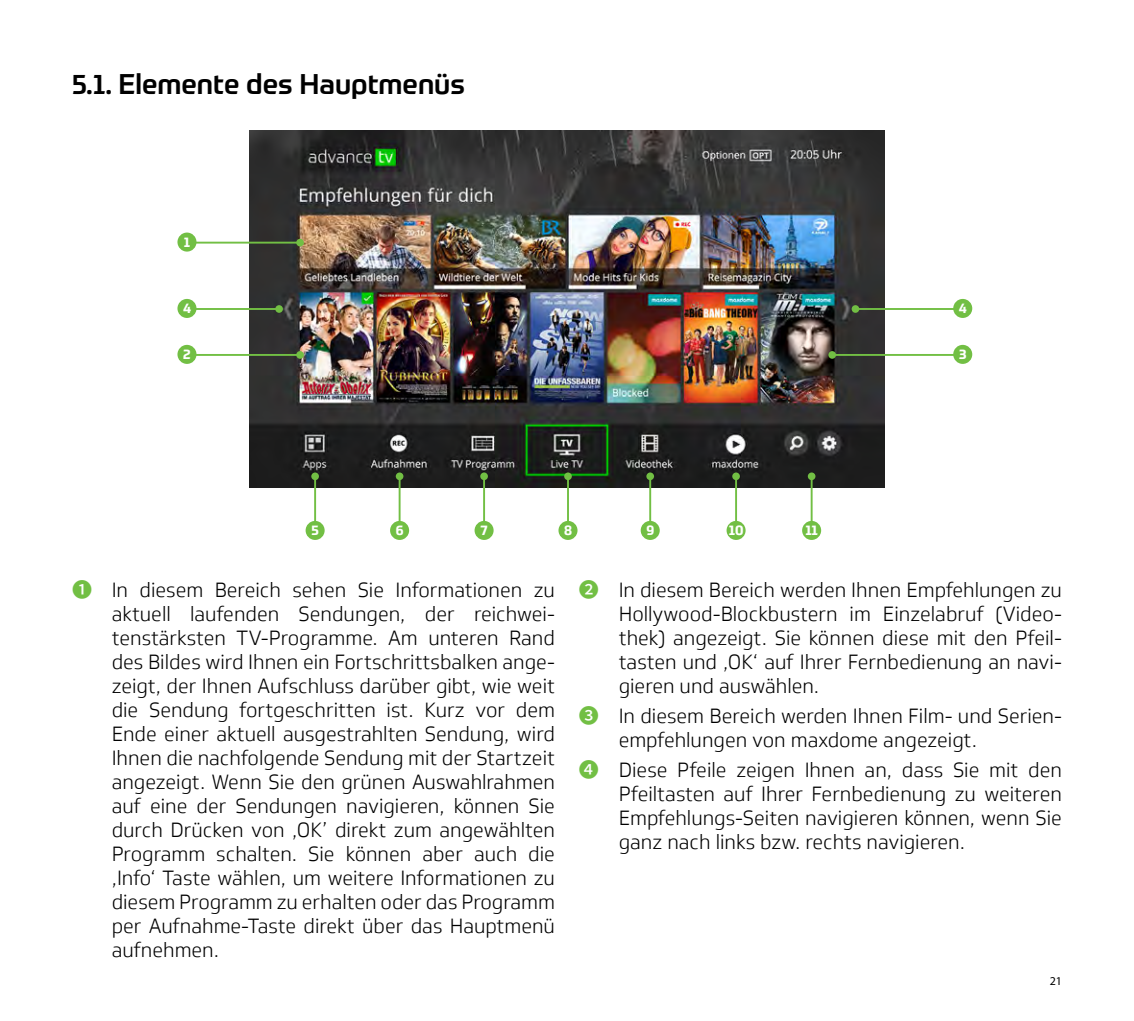
<style>
.page{position:relative;width:1134px;height:1021px;background:#fff}
.page>*{position:absolute;margin:0;border:0;box-sizing:border-box;transform-origin:0 0}
.t1{font:500 28px "Prometo";color:#000}
.t2{font:300 20px/24px "Soleto";color:#000;text-align:justify}
.t3{font:700 13.8px "Prometo";color:#fff}
.t4{font:12px "Myriad Pro";color:#000}
.s1{font-family:"Noto Sans CJ Kkr";font-weight:500;color:#72bf44}
</style>
<div class="page">
<img style="left:249px;top:130px;width:635px;height:358px">
<hr style="left:193px;top:242px;width:107px;height:1px;background:#72bf44">
<div style="left:296px;top:239px;width:8px;height:7px;background:#72bf44;border-radius:50%"></div>
<hr style="left:193px;top:354px;width:107px;height:2px;background:#72bf44">
<div style="left:296px;top:351px;width:8px;height:8px;background:#72bf44;border-radius:50%"></div>
<hr style="left:193px;top:308px;width:86px;height:2px;background:#72bf44">
<div style="left:275px;top:305px;width:8px;height:8px;background:#72bf44;border-radius:50%"></div>
<hr style="left:832px;top:354px;width:122px;height:2px;background:#72bf44">
<div style="left:828px;top:351px;width:8px;height:8px;background:#72bf44;border-radius:50%"></div>
<hr style="left:855px;top:308px;width:99px;height:2px;background:#72bf44">
<div style="left:852px;top:305px;width:7px;height:8px;background:#72bf44;border-radius:50%"></div>
<div style="left:177px;top:232px;width:19px;height:19px;background:#72bf44;border-radius:50%"></div>
<div style="left:177px;top:345px;width:19px;height:19px;background:#72bf44;border-radius:50%"></div>
<div style="left:177px;top:299px;width:19px;height:19px;background:#72bf44;border-radius:50%"></div>
<div style="left:953px;top:345px;width:19px;height:19px;background:#72bf44;border-radius:50%"></div>
<div style="left:953px;top:299px;width:19px;height:19px;background:#72bf44;border-radius:50%"></div>
<hr style="left:399px;top:476px;width:2px;height:46px;background:#72bf44">
<div style="left:396px;top:472px;width:7px;height:8px;background:#72bf44;border-radius:50%"></div>
<hr style="left:314px;top:476px;width:2px;height:46px;background:#72bf44">
<div style="left:311px;top:472px;width:8px;height:8px;background:#72bf44;border-radius:50%"></div>
<hr style="left:483px;top:476px;width:2px;height:46px;background:#72bf44">
<div style="left:480px;top:472px;width:8px;height:8px;background:#72bf44;border-radius:50%"></div>
<hr style="left:567px;top:476px;width:2px;height:46px;background:#72bf44">
<div style="left:564px;top:472px;width:8px;height:8px;background:#72bf44;border-radius:50%"></div>
<hr style="left:649px;top:476px;width:2px;height:46px;background:#72bf44">
<div style="left:646px;top:472px;width:8px;height:8px;background:#72bf44;border-radius:50%"></div>
<hr style="left:735px;top:476px;width:2px;height:46px;background:#72bf44">
<div style="left:732px;top:472px;width:8px;height:8px;background:#72bf44;border-radius:50%"></div>
<hr style="left:811px;top:476px;width:2px;height:46px;background:#72bf44">
<div style="left:808px;top:472px;width:7px;height:8px;background:#72bf44;border-radius:50%"></div>
<div style="left:390px;top:521px;width:19px;height:19px;background:#72bf44;border-radius:50%"></div>
<div style="left:306px;top:521px;width:19px;height:19px;background:#72bf44;border-radius:50%"></div>
<div style="left:475px;top:521px;width:19px;height:19px;background:#72bf44;border-radius:50%"></div>
<div style="left:558px;top:521px;width:19px;height:19px;background:#72bf44;border-radius:50%"></div>
<div style="left:641px;top:521px;width:19px;height:19px;background:#72bf44;border-radius:50%"></div>
<div style="left:726px;top:521px;width:20px;height:19px;background:#72bf44;border-radius:50%"></div>
<div style="left:802px;top:521px;width:19px;height:19px;background:#72bf44;border-radius:50%"></div>
<h1 class="t1" style="left:72px;top:66px;width:395px">5.1. Elemente des Hauptmenüs</h1>
<p class="t3" style="left:184px;top:233px;width:8px">1</p>
<p class="t3" style="left:183px;top:299px;width:10px">4</p>
<p class="t3" style="left:183px;top:345px;width:9px">2</p>
<p class="t3" style="left:311px;top:521px;width:9px">5</p>
<p class="t3" style="left:396px;top:521px;width:9px">6</p>
<p class="t3" style="left:480px;top:521px;width:9px">7</p>
<p class="t3" style="left:564px;top:521px;width:10px">8</p>
<p class="t3" style="left:646px;top:521px;width:9px">9</p>
<p class="t3" style="left:729px;top:521px;width:16px">10</p>
<p class="t3" style="left:805px;top:521px;width:14px">11</p>
<p class="t3" style="left:959px;top:299px;width:10px">4</p>
<p class="t3" style="left:959px;top:345px;width:9px">3</p>
<p class="t2" style="left:112px;top:578px;width:445px;text-indent:-40px"><span class="s1">❶</span> In diesem Bereich sehen Sie Informationen zu aktuell laufenden Sendungen, der reichwei&shy;tenstärksten TV-Programme. Am unteren Rand des Bildes wird Ihnen ein Fortschrittsbalken ange&shy;zeigt, der Ihnen Aufschluss darüber gibt, wie weit die Sendung fortgeschritten ist. Kurz vor dem Ende einer aktuell ausgestrahlten Sendung, wird Ihnen die nachfolgende Sendung mit der Startzeit angezeigt. Wenn Sie den grünen Auswahlrahmen auf eine der Sendungen navigieren, können Sie durch Drücken von ‚OK’ direkt zum angewählten Programm schalten. Sie können aber auch die ‚Info‘ Taste wählen, um weitere Informationen zu diesem Programm zu erhalten oder das Programm per Aufnahme-Taste direkt über das Hauptmenü aufnehmen.</p>
<p class="t2" style="left:619px;top:578px;width:445px;text-indent:-40px"><span class="s1">❷</span> In diesem Bereich werden Ihnen Empfehlungen zu Hollywood-Blockbustern im Einzelabruf (Video&shy;thek) angezeigt. Sie können diese mit den Pfeil&shy;tasten und ‚OK‘ auf Ihrer Fernbedienung an navi&shy;gieren und auswählen.</p>
<p class="t2" style="left:619px;top:704px;width:445px;text-indent:-40px"><span class="s1">❸</span> In diesem Bereich werden Ihnen Film- und Serien&shy;empfehlungen von maxdome angezeigt.</p>
<p class="t2" style="left:619px;top:757px;width:445px;text-indent:-40px"><span class="s1">❹</span> Diese Pfeile zeigen Ihnen an, dass Sie mit den Pfeiltasten auf Ihrer Fernbedienung zu weiteren Empfehlungs-Seiten navigieren können, wenn Sie ganz nach links bzw. rechts navigieren.</p>
<p class="t4" style="left:1050px;top:974px;width:14px">21</p>
</div>
